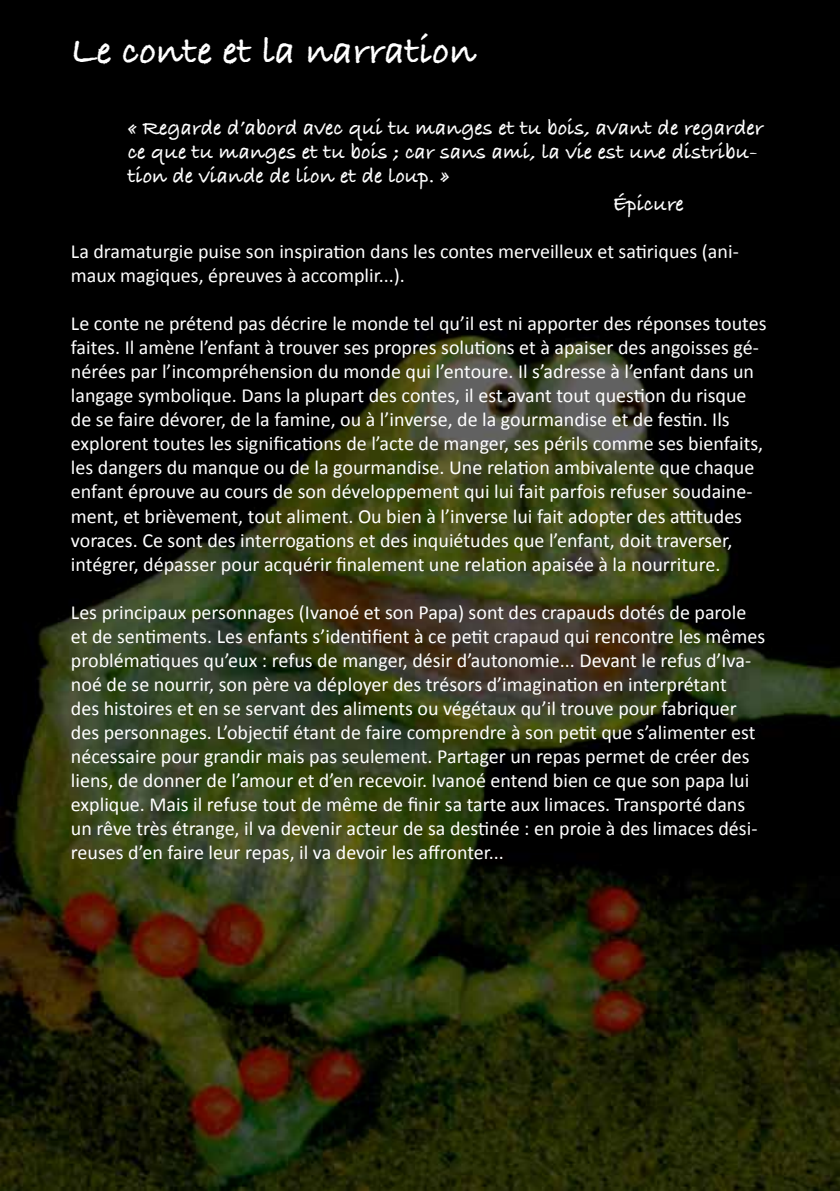
<style>
.page{position:relative;width:840px;height:1191px;background:#fff}
.page>*{position:absolute;margin:0;border:0;box-sizing:border-box;transform-origin:0 0}
.t1{font:40px "Bradley Hand ITCTT Bold";color:#fff}
.t2{font:22px/24px "Bradley Hand ITCTT Bold";color:#fff}
.t3{font:20px/24px "Calibri";color:#fff}
</style>
<div class="page">
<img style="left:0;top:0;width:840px;height:1191px">
<h1 class="t1" style="left:71px;top:21px;width:406px">Le conte et la narration</h1>
<p class="t2" style="left:128px;top:114px;width:637px">« Regarde d’abord avec qui tu manges et tu bois, avant de regarder ce que tu manges et tu bois ; car sans ami, la vie est une distribu&shy;tion de viande de lion et de loup. »</p>
<p class="t2" style="left:612px;top:191px;width:73px">Épicure</p>
<p class="t3" style="left:71px;top:240px;width:669px">La dramaturgie puise son inspiration dans les contes merveilleux et satiriques (ani&shy;maux magiques, épreuves à accomplir...).</p>
<p class="t3" style="left:71px;top:312px;width:696px">Le conte ne prétend pas décrire le monde tel qu’il est ni apporter des réponses toutes faites. Il amène l’enfant à trouver ses propres solutions et à apaiser des angoisses gé&shy;nérées par l’incompréhension du monde qui l’entoure. Il s’adresse à l’enfant dans un langage symbolique. Dans la plupart des contes, il est avant tout question du risque de se faire dévorer, de la famine, ou à l’inverse, de la gourmandise et de festin. Ils explorent toutes les significations de l’acte de manger, ses périls comme ses bienfaits, les dangers du manque ou de la gourmandise. Une relation ambivalente que chaque enfant éprouve au cours de son développement qui lui fait parfois refuser soudaine&shy;ment, et brièvement, tout aliment. Ou bien à l’inverse lui fait adopter des attitudes voraces. Ce sont des interrogations et des inquiétudes que l’enfant, doit traverser, intégrer, dépasser pour acquérir finalement une relation apaisée à la nourriture.</p>
<p class="t3" style="left:71px;top:600px;width:695px">Les principaux personnages (Ivanoé et son Papa) sont des crapauds dotés de parole et de sentiments. Les enfants s’identifient à ce petit crapaud qui rencontre les mêmes problématiques qu’eux : refus de manger, désir d’autonomie... Devant le refus d’Iva&shy;noé de se nourrir, son père va déployer des trésors d’imagination en interprétant<br>des histoires et en se servant des aliments ou végétaux qu’il trouve pour fabriquer des personnages. L’objectif étant de faire comprendre à son petit que s’alimenter est nécessaire pour grandir mais pas seulement. Partager un repas permet de créer des liens, de donner de l’amour et d’en recevoir. Ivanoé entend bien ce que son papa lui explique. Mais il refuse tout de même de finir sa tarte aux limaces. Transporté dans un rêve très étrange, il va devenir acteur de sa destinée : en proie à des limaces dési&shy;reuses d’en faire leur repas, il va devoir les affronter...</p>
</div>
